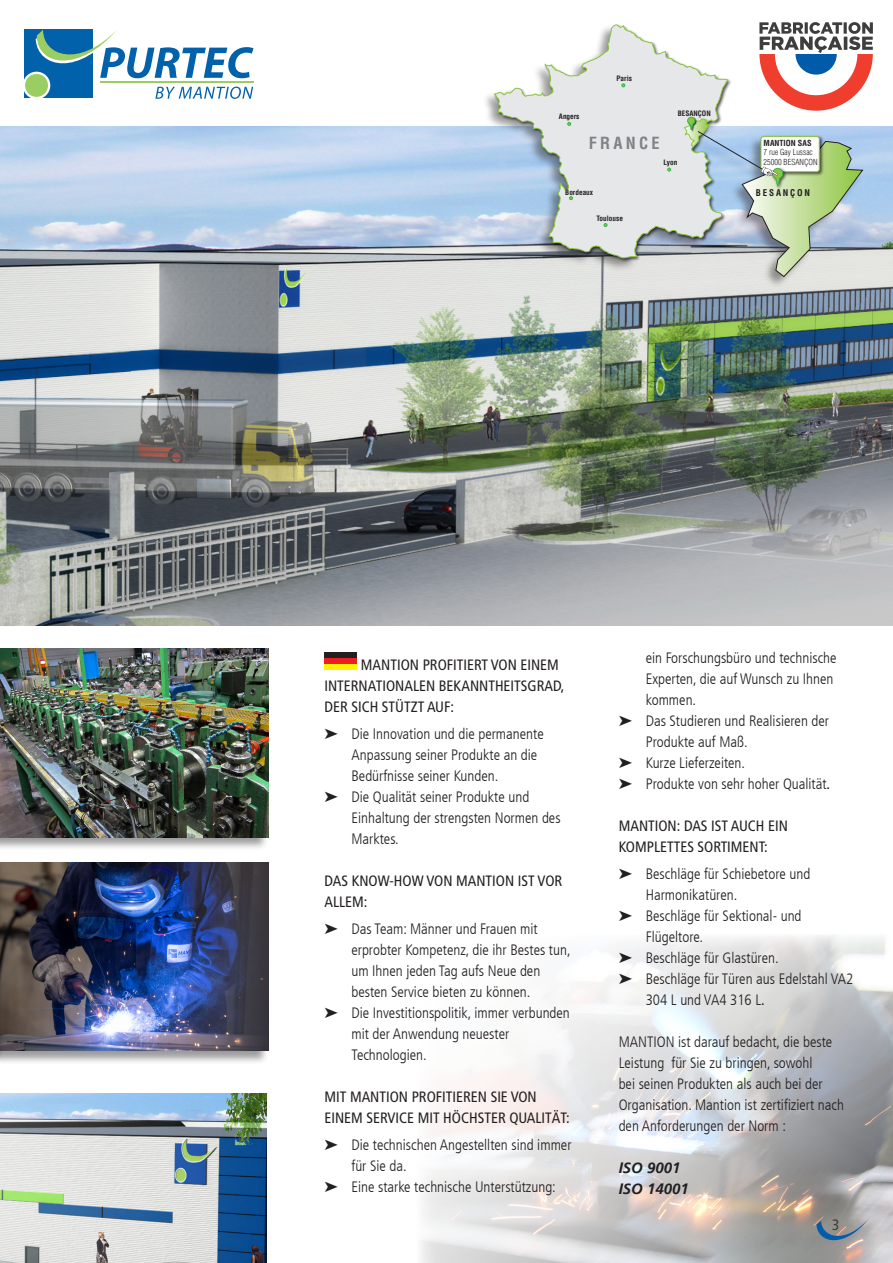
<style>
.page{position:relative;width:893px;height:1263px;background:#fff}
.page>*{position:absolute;margin:0;border:0;box-sizing:border-box;transform-origin:0 0}
.t1{font:700 condensed 16.35px "Helvetica LT";letter-spacing:.2em;color:#808285}
.LISTE{font:300 condensed 15px/21px "Frutiger LT";color:#231f20}
.body{font:condensed 15px/21px "Frutiger LT";color:#231f20}
.LISTE-2{font:italic 700 15px "Frutiger LT";color:#231f20}
.t2{font:700 condensed 9.15px "Helvetica LT";letter-spacing:.2em;color:#231f20}
.t3{font:300 condensed 8.25px/9.8px "Helvetica LT";color:#231f20}
.t4{font:700 condensed 7.2px "Helvetica LT";color:#231f20}
.s1{font-weight:700}
.s2{font-weight:400}
</style>
<div class="page">
<img style="left:421px;top:935px;width:472px;height:328px">
<img style="left:0;top:1093px;width:266px;height:170px">
<img style="left:0;top:126px;width:893px;height:500px">
<div style="left:0;top:648px;width:269px;height:203px;background:#231f20;opacity:.45"></div>
<img style="left:0;top:649px;width:268px;height:188px">
<div style="left:0;top:861px;width:269px;height:203px;background:#231f20;opacity:.45"></div>
<img style="left:3px;top:862px;width:265px;height:189px">
<div style="left:324px;top:652px;width:33px;height:6px;background:#231f20"></div>
<div style="left:324px;top:658px;width:33px;height:6px;background:#ee1d23"></div>
<div style="left:324px;top:664px;width:33px;height:6px;background:#fff101"></div>
<div style="left:482px;top:24px;width:381px;height:265px;background:#231f20;opacity:.45"></div>
<img style="left:492px;top:24px;width:241px;height:239px">
<svg style="left:493px;top:25px;width:235px;height:233px"></svg>
<svg style="left:667px;top:168px;width:4px;height:3px"></svg>
<svg style="left:604px;top:223px;width:3px;height:4px"></svg>
<svg style="left:567px;top:122px;width:4px;height:4px"></svg>
<svg style="left:569px;top:196px;width:4px;height:4px"></svg>
<svg style="left:684px;top:117px;width:180px;height:160px;background:#c0d0c9"></svg>
<hr style="left:0;top:859px;width:3px;height:201px;background:#231f20;opacity:.65">
<svg style="left:24px;top:29px;width:69px;height:1px"></svg>
<svg style="left:24px;top:30px;width:230px;height:69px"></svg>
<hr style="left:100px;top:81px;width:154px;height:2px;background:#9acd62">
<svg style="left:759px;top:22px;width:114px;height:89px"></svg>
<svg style="left:816px;top:1218px;width:53px;height:31px;background:#8f959c"></svg>
<p class="t4" style="left:617px;top:74px;width:17px">Paris</p>
<p class="t4" style="left:559px;top:112px;width:22px">Angers</p>
<p class="t1" style="left:589px;top:133px;width:72px">FRANCE</p>
<p class="t4" style="left:678px;top:109px;width:35px">BESANÇON</p>
<p class="t4" style="left:663px;top:158px;width:15px">Lyon</p>
<p class="t4" style="left:565px;top:188px;width:29px">Bordeaux</p>
<p class="t4" style="left:596px;top:214px;width:28px">Toulouse</p>
<p class="t3" style="left:764px;top:138px;width:56px"><span class="s1">MANTION SAS<br></span>7 rue Gay Lussac<br>25000 BESANÇON</p>
<p class="t2" style="left:756px;top:187px;width:56px">BESANÇON</p>
<p class="body" style="left:324px;top:654px;width:242px;text-indent:37px">MANTION PROFITIERT VON EINEM<br>INTERNATIONALEN BEKANNTHEITSGRAD,<br>DER SICH STÜTZT AUF:</p>
<p class="LISTE" style="left:351px;top:724px;width:194px;text-indent:-27px">⌂ Die Innovation und die permanente<br>Anpassung seiner Produkte an die<br>Bedürfnisse seiner Kunden.</p>
<p class="LISTE" style="left:351px;top:787px;width:211px;text-indent:-27px">⌂ Die Qualität seiner Produkte und<br>Einhaltung der strengsten Normen des<br>Marktes.</p>
<p class="body" style="left:324px;top:870px;width:239px">DAS KNOW-HOW VON MANTION IST VOR<br>ALLEM:</p>
<p class="LISTE" style="left:351px;top:919px;width:221px;text-indent:-27px">⌂ Das Team: Männer und Frauen mit erprobter Kompetenz, die ihr Bestes tun, um Ihnen jeden Tag aufs Neue den besten Service bieten zu können.</p>
<p class="LISTE" style="left:351px;top:1003px;width:220px;text-indent:-27px">⌂ Die Investitionspolitik, immer verbunden mit der Anwendung neuester<br>Technologien.</p>
<p class="body" style="left:324px;top:1086px;width:247px">MIT MANTION PROFITIEREN SIE VON<br>EINEM SERVICE MIT HÖCHSTER QUALITÄT:</p>
<p class="LISTE" style="left:351px;top:1135px;width:222px;text-indent:-27px">⌂ Die technischen Angestellten sind immer für Sie da.</p>
<p class="LISTE" style="left:324px;top:1177px;width:233px">⌂ Eine starke technische Unterstützung:</p>
<p class="LISTE" style="left:646px;top:648px;width:192px">ein Forschungsbüro und technische<br>Experten, die auf Wunsch zu Ihnen kommen.</p>
<p class="LISTE" style="left:646px;top:711px;width:185px;text-indent:-27px">⌂ Das Studieren und Realisieren der<br>Produkte auf Maß.</p>
<p class="LISTE" style="left:619px;top:753px;width:128px">⌂ Kurze Lieferzeiten.</p>
<p class="LISTE" style="left:619px;top:774px;width:213px">⌂ Produkte von sehr hoher Qualität<span class="s2">.</span></p>
<p class="body" style="left:619px;top:816px;width:171px">MANTION: DAS IST AUCH EIN<br>KOMPLETTES SORTIMENT:</p>
<p class="LISTE" style="left:646px;top:864px;width:166px;text-indent:-27px">⌂ Beschläge für Schiebetore und<br>Harmonikatüren.</p>
<p class="LISTE" style="left:646px;top:906px;width:157px;text-indent:-27px">⌂ Beschläge für Sektional- und<br>Flügeltore.</p>
<p class="LISTE" style="left:619px;top:948px;width:162px">⌂ Beschläge für Glastüren.</p>
<p class="LISTE" style="left:646px;top:969px;width:209px;text-indent:-27px">⌂ Beschläge für Türen aus Edelstahl VA2<br>304 L und VA4 316 L<span class="s2">.</span></p>
<p class="LISTE" style="left:619px;top:1032px;width:227px">MANTION ist darauf bedacht, die beste Leistung für Sie zu bringen, sowohl<br>bei seinen Produkten als auch bei der Organisation. Mantion ist zertifiziert nach den Anforderungen der Norm :</p>
<p class="LISTE-2" style="left:619px;top:1159px;width:63px">ISO 9001</p>
<p class="LISTE-2" style="left:619px;top:1180px;width:72px">ISO 14001</p>
<p class="body" style="left:832px;top:1215px;width:9px">3</p>
</div>
